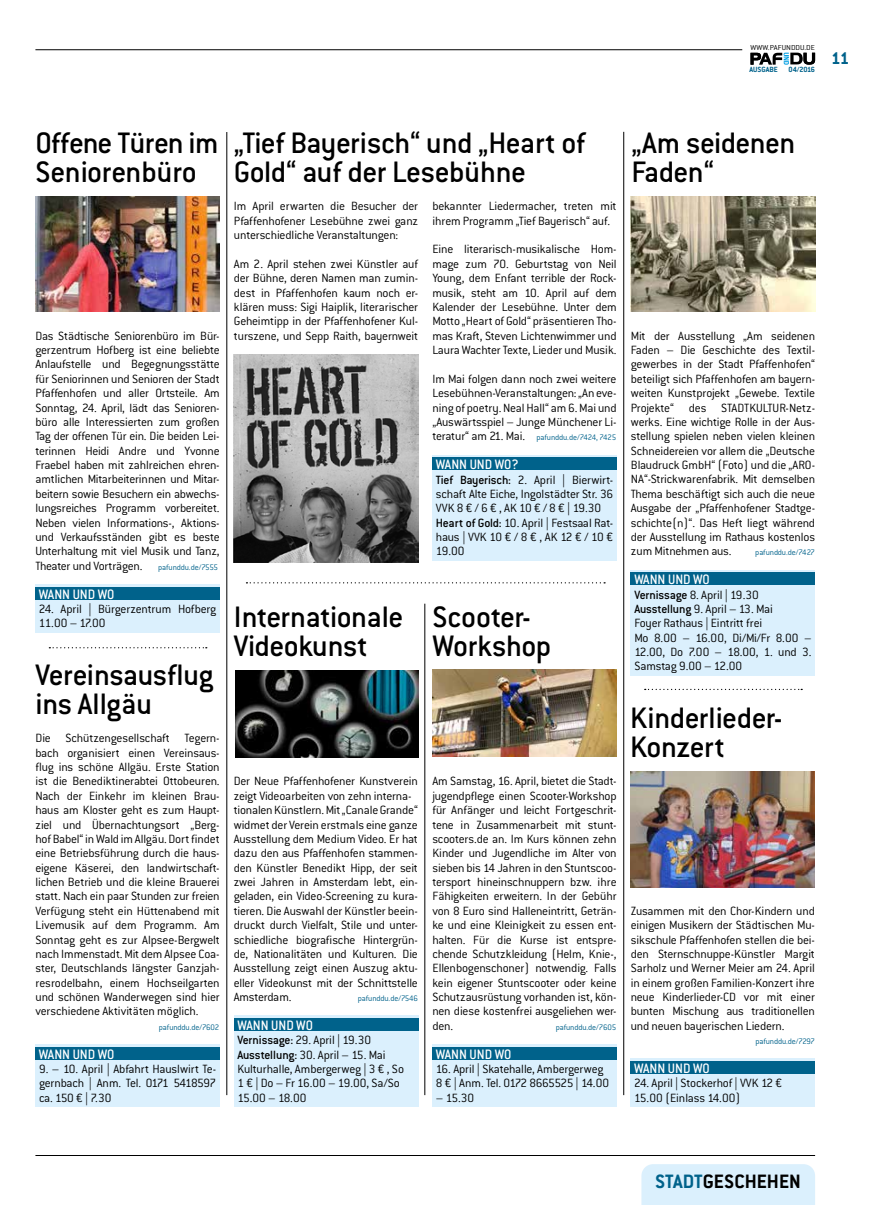
<style>
.page{position:relative;width:886px;height:1205px;background:#fff}
.page>*{position:absolute;margin:0;border:0;box-sizing:border-box;transform-origin:0 0}
.t1{font:500 32.5px/28.8px "Conduit ITC Std";letter-spacing:-.015em;color:#000}
.t2{font:700 21.25px "Conduit ITC Std";color:#000}
.t3{font:700 18.75px "Conduit ITC Std";color:#00628b}
.t4{font:500 15px "Conduit ITC Std";color:#fff;scale:.95 1}
.t5{font:300 13.12px/14.4px "Conduit ITC Std";letter-spacing:-.015em;color:#000;text-align:justify}
.t6{font:300 8.75px "Conduit ITC Std";letter-spacing:-.015em;color:#00628b}
.t7{font:700 8.25px "Conduit ITC Std";letter-spacing:-.005em;color:#00628b}
.t8{font:300 7.88px "Conduit ITC Std";letter-spacing:.01em;color:#000;scale:1.1 1}
.s1{font-size:8.75px;color:#00628b}
.s2{font-size:13.12px;color:#000}
.s3{font-weight:500}
.s4{color:#00628b}
</style>
<div class="page">
<hr style="left:35px;top:50px;width:707px;height:1px;background:#000">
<div style="left:641px;top:1164px;width:174px;height:41px;background:#dbf0fd"></div>
<hr style="left:35px;top:1155px;width:780px;height:1px;background:#000">
<svg style="left:750px;top:53px;width:65px;height:12px"></svg>
<hr style="left:227px;top:132px;width:1px;height:963px;background:#000">
<hr style="left:623px;top:132px;width:1px;height:963px;background:#000">
<div style="left:631px;top:1058px;width:184px;height:49px;background:#dbf0fd"></div>
<div style="left:631px;top:1061px;width:184px;height:13px;background:#00628b"></div>
<img style="left:631px;top:197px;width:184px;height:115px">
<div style="left:631px;top:570px;width:184px;height:106px;background:#dbf0fd"></div>
<div style="left:631px;top:572px;width:184px;height:13px;background:#00628b"></div>
<div style="left:432px;top:455px;width:185px;height:106px;background:#dbf0fd"></div>
<div style="left:432px;top:457px;width:185px;height:13px;background:#00628b"></div>
<div style="left:35px;top:584px;width:185px;height:48px;background:#dbf0fd"></div>
<div style="left:35px;top:587px;width:185px;height:13px;background:#00628b"></div>
<svg style="left:246px;top:582px;width:359px;height:1px"></svg>
<img style="left:35px;top:196px;width:185px;height:115px">
<img style="left:234px;top:354px;width:184px;height:209px">
<div style="left:35px;top:1044px;width:185px;height:63px;background:#dbf0fd"></div>
<div style="left:35px;top:1047px;width:185px;height:13px;background:#00628b"></div>
<div style="left:432px;top:1044px;width:185px;height:63px;background:#dbf0fd"></div>
<div style="left:432px;top:1047px;width:185px;height:13px;background:#00628b"></div>
<hr style="left:425px;top:604px;width:1px;height:491px;background:#000">
<img style="left:630px;top:771px;width:185px;height:116px">
<img style="left:432px;top:670px;width:185px;height:87px">
<div style="left:234px;top:1015px;width:184px;height:92px;background:#dbf0fd"></div>
<div style="left:234px;top:1018px;width:184px;height:13px;background:#00628b"></div>
<svg style="left:645px;top:689px;width:157px;height:1px"></svg>
<svg style="left:49px;top:647px;width:158px;height:1px"></svg>
<img style="left:235px;top:671px;width:183px;height:87px">
<p class="t8" style="left:750px;top:42px;width:60px">WWW.PAFUNDDU.DE</p>
<p class="t7" style="left:749px;top:65px;width:30px">AUSGABE</p>
<p class="t7" style="left:788px;top:65px;width:28px">04/2016</p>
<h3 class="t3" style="left:831px;top:47px;width:20px">11</h3>
<h1 class="t1" style="left:35px;top:127px;width:185px">Offene Türen im<br>Seniorenbüro</h1>
<p class="t5" style="left:35px;top:328px;width:186px">Das Städtische Seniorenbüro im Bür&shy;gerzentrum Hofberg ist eine beliebte Anlaufstelle und Begegnungsstätte für Seniorinnen und Senioren der Stadt Pfaffenhofen und aller Ortsteile. Am Sonntag, 24. April, lädt das Senioren&shy;büro alle Interessierten zum großen Tag der offenen Tür ein. Die beiden Lei&shy;terinnen Heidi Andre und Yvonne Fraebel haben mit zahlreichen ehren&shy;amtlichen Mitarbeiterinnen und Mitar&shy;beitern sowie Besuchern ein abwechs&shy;lungsreiches Programm vorbereitet.<br>Neben vielen Informations-, Aktions&shy;und Verkaufsständen gibt es beste Unterhaltung mit viel Musik und Tanz, Theater und Vorträgen. <span class="s1">pafunddu.de/7555</span></p>
<p class="t4" style="left:39px;top:585px;width:81px">WANN UND WO</p>
<p class="t5" style="left:39px;top:601px;width:179px">24. April | Bürgerzentrum Hofberg<br>11.00 – 17.00</p>
<h1 class="t1" style="left:35px;top:659px;width:179px">Vereinsausflug ins Allgäu</h1>
<p class="t5" style="left:35px;top:730px;width:186px">Die Schützengesellschaft Tegern&shy;bach organisiert einen Vereinsaus&shy;flug ins schöne Allgäu. Erste Station ist die Benediktinerabtei Ottobeuren.<br>Nach der Einkehr im kleinen Brau&shy;haus am Kloster geht es zum Haupt&shy;ziel und Übernachtungsort „Berg&shy;hof Babel“ in Wald im Allgäu. Dort findet eine Betriebsführung durch die haus&shy;eigene Käserei, den landwirtschaft&shy;lichen Betrieb und die kleine Brauerei statt. Nach ein paar Stunden zur freien Verfügung steht ein Hüttenabend mit Livemusik auf dem Programm. Am Sonntag geht es zur Alpsee-Bergwelt nach Immenstadt. Mit dem Alpsee Coa&shy;ster, Deutschlands längster Ganzjah&shy;resrodelbahn, einem Hochseilgarten und schönen Wanderwegen sind hier verschiedene Aktivitäten möglich.</p>
<p class="t6" style="left:159px;top:1022px;width:62px">pafunddu.de/7602</p>
<p class="t5" style="left:39px;top:1061px;width:179px">9. – 10. April | Abfahrt Hauslwirt Te&shy;gernbach | Anm. Tel. 0171 5418597 ca. 150 € | 7.30</p>
<p class="t4" style="left:39px;top:1045px;width:81px">WANN UND WO</p>
<h1 class="t1" style="left:234px;top:127px;width:353px">„Tief Bayerisch“ und „Heart of<br>Gold“ auf der Lesebühne</h1>
<p class="t5" style="left:234px;top:199px;width:186px">Im April erwarten die Besucher der Pfaffenhofener Lesebühne zwei ganz unterschiedliche Veranstaltungen:</p>
<p class="t5" style="left:234px;top:256px;width:186px">Am 2. April stehen zwei Künstler auf der Bühne, deren Namen man zumin&shy;dest in Pfaffenhofen kaum noch er&shy;klären muss: Sigi Haiplik, literarischer Geheimtipp in der Pfaffenhofener Kul&shy;turszene, und Sepp Raith, bayernweit</p>
<p class="t5" style="left:432px;top:199px;width:186px">bekannter Liedermacher, treten mit ihrem Programm „Tief Bayerisch“ auf.</p>
<p class="t5" style="left:432px;top:242px;width:186px">Eine literarisch-musikalische Hom&shy;mage zum 70. Geburtstag von Neil Young, dem Enfant terrible der Rock&shy;musik, steht am 10. April auf dem Kalender der Lesebühne. Unter dem Motto „Heart of Gold“ präsentieren Tho&shy;mas Kraft, Steven Lichtenwimmer und Laura Wachter Texte, Lieder und Musik.</p>
<p class="t5" style="left:432px;top:371px;width:186px">Im Mai folgen dann noch zwei weitere Lesebühnen-Veranstaltungen: „An eve&shy;ning of poetry. Neal Hall“ am 6. Mai und „Auswärtsspiel – Junge Münchener Li-</p>
<p class="t6" style="left:432px;top:432px;width:185px"><span class="s2">teratur“ am 21. Mai.</span> pafunddu.de/7424, 7425</p>
<p class="t5" style="left:436px;top:472px;width:179px;text-align:left"><span class="s3">Tief Bayerisch:</span> 2. April | Bierwirt&shy;schaft Alte Eiche, Ingolstädter Str. 36<br>VVK 8 € / 6 € , AK 10 € / 8 € | 19.30<br><span class="s3">Heart of Gold:</span> 10. April | Festsaal Rat&shy;haus | VVK 10 € / 8 € , AK 12 € / 10 €<br>19.00</p>
<p class="t4" style="left:436px;top:455px;width:89px">WANN UND WO?</p>
<h1 class="t1" style="left:234px;top:602px;width:171px">Internationale<br>Videokunst</h1>
<h1 class="t1" style="left:432px;top:602px;width:120px">Scooter-<br>Workshop</h1>
<p class="t5" style="left:234px;top:774px;width:186px;text-align:left">Der Neue Pfaffenhofener Kunstverein zeigt Videoarbeiten von zehn interna&shy;tionalen Künstlern. Mit „Canale Grande“ widmet der Verein erstmals eine ganze Ausstellung dem Medium Video. Er hat dazu den aus Pfaffenhofen stammen&shy;den Künstler Benedikt Hipp, der seit zwei Jahren in Amsterdam lebt, ein&shy;geladen, ein Video-Screening zu kura&shy;tieren. Die Auswahl der Künstler beein&shy;druckt durch Vielfalt, Stile und unter&shy;schiedliche biografische Hintergrün&shy;de, Nationalitäten und Kulturen. Die Ausstellung zeigt einen Auszug aktu&shy;eller Videokunst mit der Schnittstelle Amsterdam.</p>
<p class="t6" style="left:358px;top:993px;width:62px">pafunddu.de/7546</p>
<p class="t4" style="left:237px;top:1016px;width:81px">WANN UND WO</p>
<p class="t5" style="left:237px;top:1032px;width:168px;text-align:left"><span class="s3">Vernissage:</span> 29. April | 19.30<br><span class="s3">Ausstellung:</span> 30. April – 15. Mai<br>Kulturhalle, Ambergerweg | 3 € , So<br>1 € | Do – Fr 16.00 – 19.00, Sa/So<br>15.00 – 18.00</p>
<p class="t5" style="left:432px;top:774px;width:186px">Am Samstag, 16. April, bietet die Stadt&shy;jugendpflege einen Scooter-Workshop für Anfänger und leicht Fortgeschrit&shy;tene in Zusammenarbeit mit stunt&shy;scooters.de an. Im Kurs können zehn Kinder und Jugendliche im Alter von sieben bis 14 Jahren in den Stuntscoo&shy;tersport hineinschnuppern bzw. ihre Fähigkeiten erweitern. In der Gebühr von 8 Euro sind Halleneintritt, Geträn&shy;ke und eine Kleinigkeit zu essen ent&shy;halten. Für die Kurse ist entspre&shy;chende Schutzkleidung (Helm, Knie-, Ellenbogenschoner) notwendig. Falls kein eigener Stuntscooter oder keine Schutzausrüstung vorhanden ist, kön&shy;nen diese kostenfrei ausgeliehen wer&shy;den.</p>
<p class="t6" style="left:556px;top:1022px;width:62px">pafunddu.de/7605</p>
<p class="t4" style="left:436px;top:1045px;width:81px">WANN UND WO</p>
<p class="t5" style="left:436px;top:1061px;width:175px">16. April | Skatehalle, Ambergerweg<br>8 € | Anm. Tel. 0172 8665525 | 14.00</p>
<p class="t5" style="left:436px;top:1090px;width:40px">– 15.30</p>
<h1 class="t1" style="left:631px;top:127px;width:165px">„Am seidenen<br>Faden“</h1>
<p class="t5" style="left:631px;top:328px;width:186px">Mit der Ausstellung „Am seidenen Faden – Die Geschichte des Textil&shy;gewerbes in der Stadt Pfaffenhofen“ beteiligt sich Pfaffenhofen am bayern&shy;weiten Kunstprojekt „Gewebe. Textile Projekte“ des STADTKULTUR-Netz&shy;werks. Eine wichtige Rolle in der Aus&shy;stellung spielen neben vielen kleinen Schneidereien vor allem die „Deutsche Blaudruck GmbH“ (Foto) und die „ARO-NA“-Strickwarenfabrik. Mit demselben Thema beschäftigt sich auch die neue Ausgabe der „Pfaffenhofener Stadtge&shy;schichte(n)“. Das Heft liegt während der Ausstellung im Rathaus kostenlos zum Mitnehmen aus.</p>
<p class="t6" style="left:755px;top:547px;width:61px">pafunddu.de/7427</p>
<p class="t4" style="left:634px;top:570px;width:81px">WANN UND WO</p>
<p class="t5" style="left:634px;top:587px;width:179px;text-align:left"><span class="s3">Vernissage</span> 8. April | 19.30<br><span class="s3">Ausstellung</span> 9. April – 13. Mai<br>Foyer Rathaus | Eintritt frei<br>Mo 8.00 – 16.00, Di/Mi/Fr 8.00 –<br>12.00, Do 7.00 – 18.00, 1. und 3.<br>Samstag 9.00 – 12.00</p>
<h1 class="t1" style="left:630px;top:702px;width:154px">Kinderlieder-<br>Konzert</h1>
<p class="t5" style="left:631px;top:903px;width:186px">Zusammen mit den Chor-Kindern und einigen Musikern der Städtischen Mu&shy;sikschule Pfaffenhofen stellen die bei&shy;den Sternschnuppe-Künstler Margit Sarholz und Werner Meier am 24. April in einem großen Familien-Konzert ihre neue Kinderlieder-CD vor mit einer bunten Mischung aus traditionellen und neuen bayerischen Liedern.</p>
<p class="t6" style="left:755px;top:1036px;width:61px">pafunddu.de/7297</p>
<p class="t4" style="left:634px;top:1059px;width:81px">WANN UND WO</p>
<p class="t5" style="left:634px;top:1075px;width:149px">24. April | Stockerhof | VVK 12 €<br>15.00 (Einlass 14.00)</p>
<h2 class="t2" style="left:655px;top:1169px;width:147px"><span class="s4">STADT</span>GESCHEHEN</h2>
</div>
